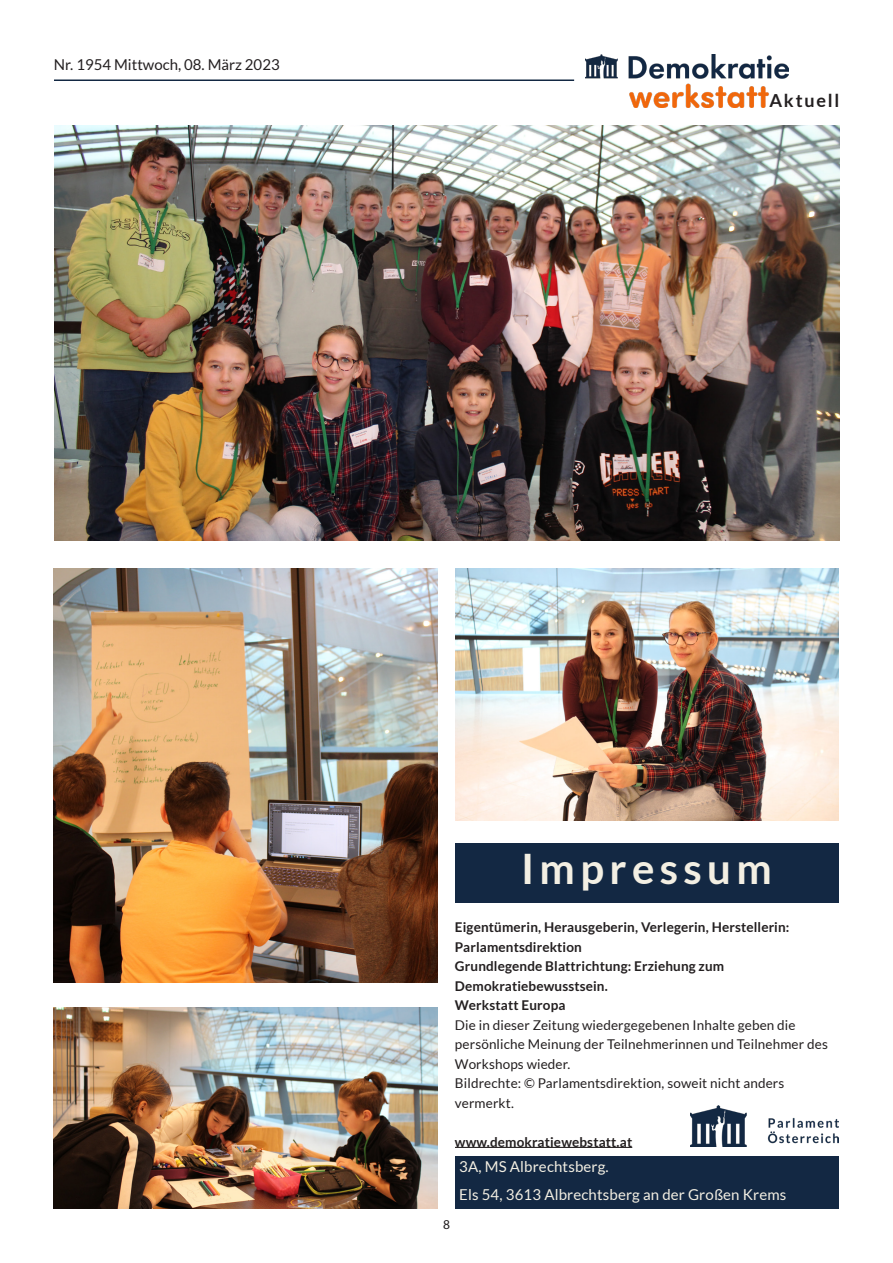
<style>
.page{position:relative;width:893px;height:1263px;background:#fff}
.page>*{position:absolute;margin:0;border:0;box-sizing:border-box;transform-origin:0 0}
.t1{font:700 42px "Lato";letter-spacing:.13em;color:#f3efe3}
.t2{font:700 18px "Lato";letter-spacing:.1em;color:#231f20}
.t3{font:15px "Lato";letter-spacing:.01em;color:#f3efe3}
.t4{font:15px "Lato";color:#231f20}
.t5{font:13.5px/19.5px "Lato";letter-spacing:.01em;color:#231f20}
.t6{font:700 13.5px/19.5px "Lato";letter-spacing:.01em;color:#231f20}
.t7{font:13.5px "Myriad Pro";color:#231f20}
</style>
<div class="page">
<hr style="left:54px;top:79px;width:520px;height:2px;background:#132843">
<img style="left:586px;top:54px;width:203px;height:53px">
<img style="left:54px;top:126px;width:785px;height:414px">
<img style="left:54px;top:568px;width:383px;height:415px">
<img style="left:455px;top:568px;width:384px;height:253px">
<hr style="left:455px;top:1147px;width:177px;height:1px;background:#231f20">
<div style="left:455px;top:843px;width:383px;height:59px;background:#132843"></div>
<div style="left:455px;top:1156px;width:384px;height:53px;background:#132843"></div>
<img style="left:691px;top:1105px;width:148px;height:41px">
<img style="left:54px;top:1008px;width:383px;height:201px">
<p class="t4" style="left:54px;top:56px;width:227px">Nr. 1954 Mittwoch, 08. März 2023</p>
<h2 class="t2" style="left:769px;top:90px;width:72px">Aktuell</h2>
<p class="t1" style="left:521px;top:845px;width:252px">Impressum</p>
<p class="t6" style="left:455px;top:917px;width:336px">Eigentümerin, Herausgeberin, Verlegerin, Herstellerin:<br>Parlamentsdirektion</p>
<p class="t6" style="left:455px;top:956px;width:271px">Grundlegende Blattrichtung: Erziehung zum<br>Demokratiebewusstsein.</p>
<p class="t6" style="left:455px;top:995px;width:112px">Werkstatt Europa</p>
<p class="t5" style="left:455px;top:1015px;width:374px">Die in dieser Zeitung wiedergegebenen Inhalte geben die persönliche Meinung der Teilnehmerinnen und Teilnehmer des<br>Workshops wieder.</p>
<p class="t5" style="left:455px;top:1073px;width:331px">Bildrechte: © Parlamentsdirektion, soweit nicht anders vermerkt.</p>
<p class="t6" style="left:455px;top:1132px;width:179px">www.demokratiewebstatt.at</p>
<p class="t7" style="left:443px;top:1216px;width:8px">8</p>
<p class="t3" style="left:459px;top:1159px;width:151px">3A, MS Albrechtsberg.</p>
<p class="t3" style="left:459px;top:1186px;width:329px">Els 54, 3613 Albrechtsberg an der Großen Krems</p>
</div>
